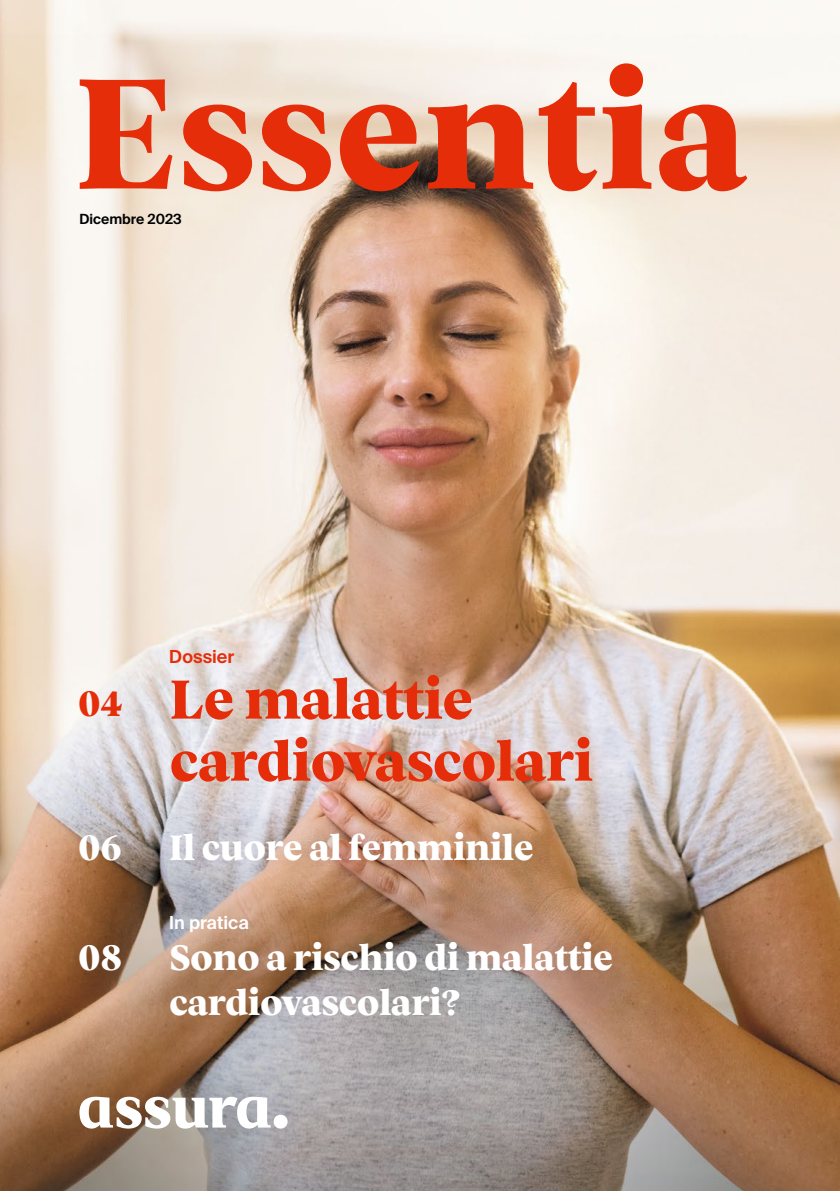
<style>
.page{position:relative;width:840px;height:1191px;background:#fff}
.page>*{position:absolute;margin:0;border:0;box-sizing:border-box;transform-origin:0 0}
.t1{font:800 56px/62px "Vesterbro";letter-spacing:-.02em;color:#e62d0a}
.t2{font:800 36px/45.4px "Vesterbro";letter-spacing:-.02em;color:#fff}
.t3{font:800 36px "Vesterbro";color:#e62d0a}
.t4{font:600 18px "Suisse Intl";color:#fff}
.t5{font:600 18px "Suisse Intl";color:#e62d0a}
.t6{font:600 14px "Suisse Intl";color:#000}
</style>
<div class="page">
<img style="left:0;top:0;width:839px;height:1191px">
<svg style="left:80px;top:63px;width:667px;height:128px;background:#e79984"></svg>
<svg style="left:79px;top:1096px;width:208px;height:32px"></svg>
<p class="t6" style="left:79px;top:211px;width:104px">Dicembre 2023</p>
<p class="t3" style="left:78px;top:677px;width:46px">04</p>
<p class="t5" style="left:169px;top:646px;width:67px">Dossier</p>
<h1 class="t1" style="left:169px;top:666px;width:425px">Le malattie cardiovascolari</h1>
<p class="t2" style="left:78px;top:823px;width:45px">06</p>
<p class="t2" style="left:169px;top:823px;width:366px">Il cuore al femminile</p>
<p class="t2" style="left:78px;top:933px;width:45px">08</p>
<p class="t4" style="left:169px;top:912px;width:81px">In pratica</p>
<p class="t2" style="left:169px;top:933px;width:445px">Sono a rischio di malattie cardiovascolari?</p>
</div>
